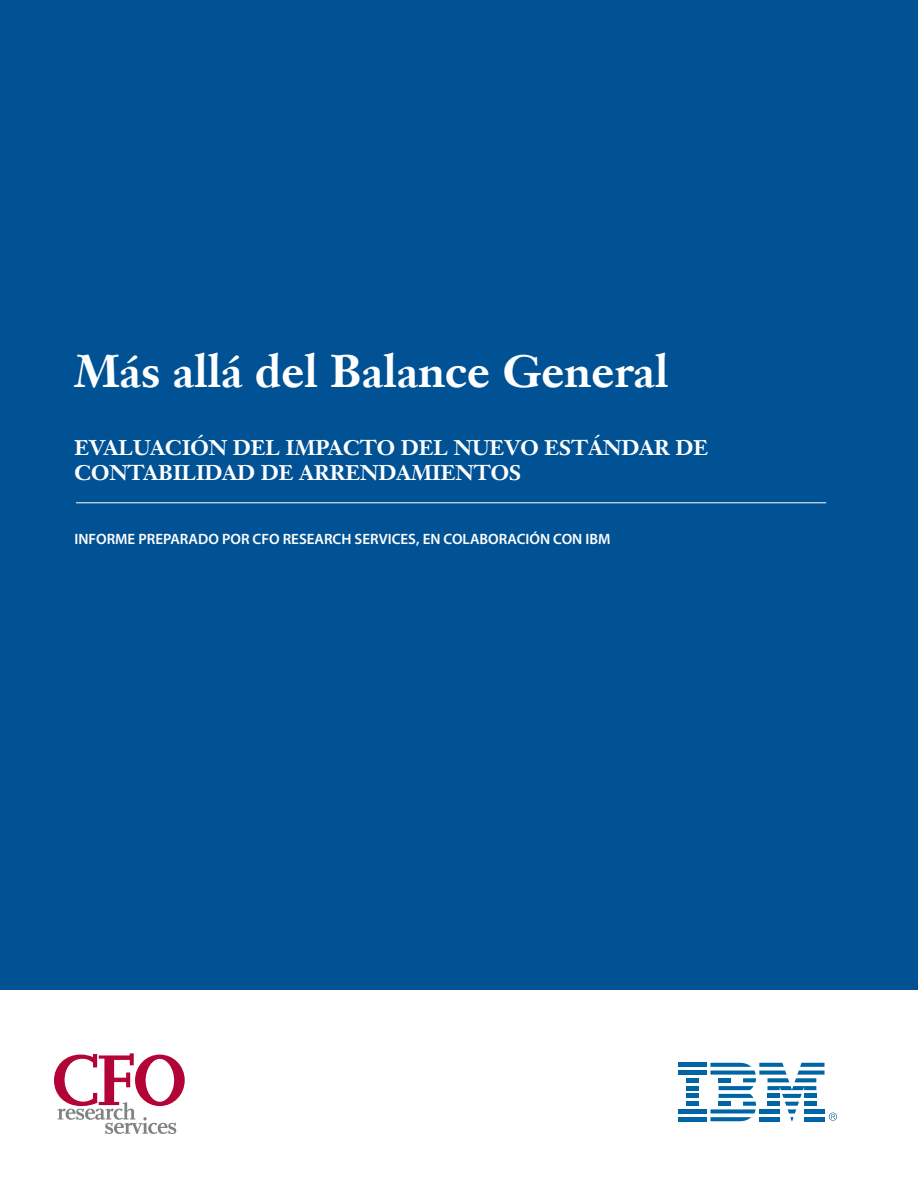
<style>
.page{position:relative;width:918px;height:1188px;background:#fff}
.page>*{position:absolute;margin:0;border:0;box-sizing:border-box;transform-origin:0 0}
.t1{font:700 45px "Janson Text LT";color:#fff}
.t2{font:700 21px/25.2px "Janson Text LT";color:#fff}
.t3{font:600 15px "Myriad Pro";color:#fff}
</style>
<div class="page">
<div style="left:0;top:0;width:918px;height:990px;background:#005294"></div>
<hr style="left:76px;top:502px;width:750px;height:1px;background:#fff">
<svg style="left:54px;top:1053px;width:131px;height:81px"></svg>
<hr style="left:678px;top:1063px;width:28px;height:4px;background:#0065a4">
<hr style="left:678px;top:1071px;width:28px;height:4px;background:#0065a4">
<hr style="left:686px;top:1078px;width:12px;height:4px;background:#0065a4">
<hr style="left:686px;top:1086px;width:12px;height:4px;background:#0065a4">
<hr style="left:686px;top:1094px;width:12px;height:4px;background:#0065a4">
<hr style="left:686px;top:1102px;width:12px;height:4px;background:#0065a4">
<hr style="left:678px;top:1109px;width:28px;height:4px;background:#0065a4">
<hr style="left:678px;top:1117px;width:28px;height:4px;background:#0065a4">
<svg style="left:710px;top:1063px;width:127px;height:58px"></svg>
<h1 class="t1" style="left:74px;top:342px;width:596px">Más allá del Balance General</h1>
<p class="t2" style="left:74px;top:435px;width:635px">EVALUACIÓN DEL IMPACTO DEL NUEVO ESTÁNDAR DE<br>CONTABILIDAD DE ARRENDAMIENTOS</p>
<p class="t3" style="left:74px;top:529px;width:538px">INFORME PREPARADO POR CFO RESEARCH SERVICES, EN COLABORACIÓN CON IBM</p>
</div>
